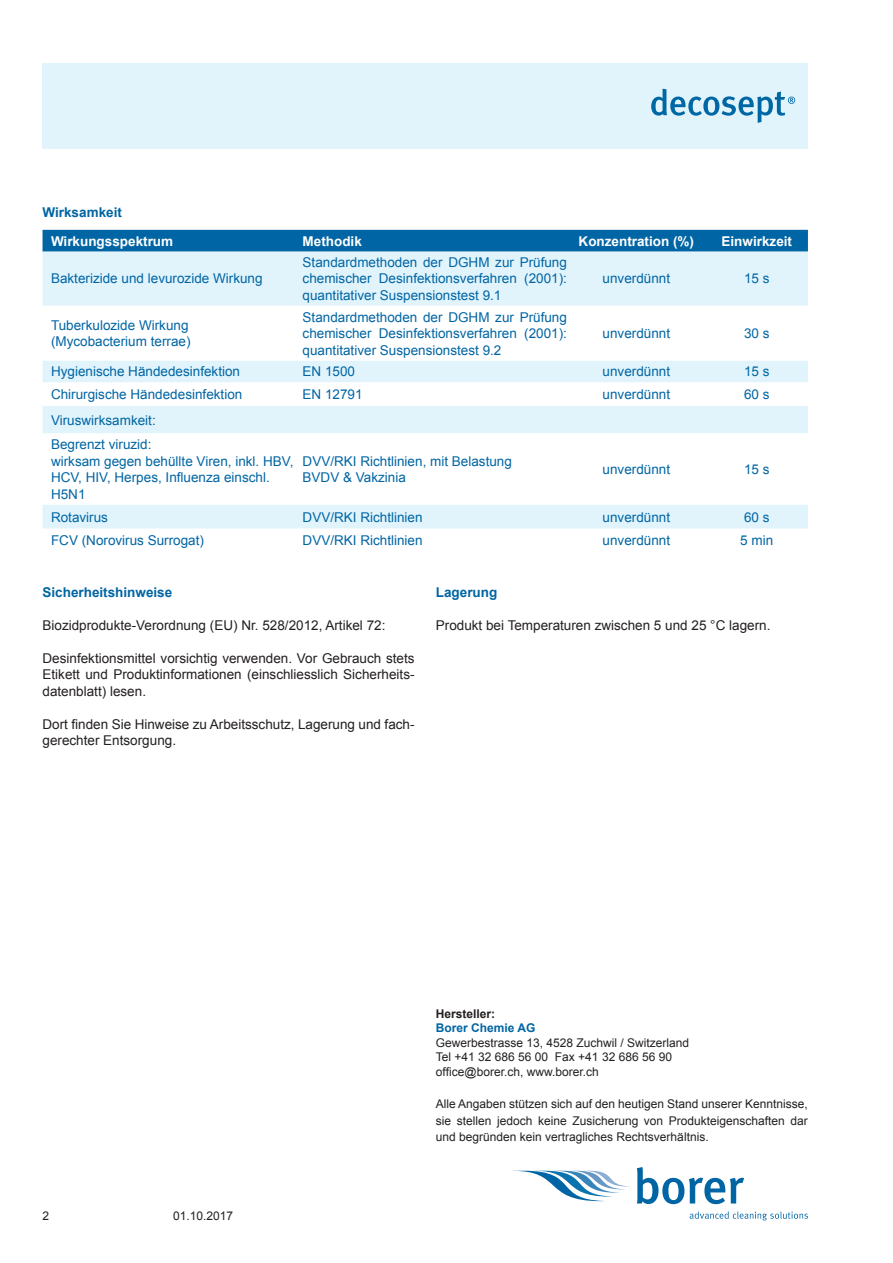
<style>
.page{position:relative;width:893px;height:1263px;background:#fff}
.page>*{position:absolute;margin:0;border:0;box-sizing:border-box;transform-origin:0 0}
.Tabelleninhalt{font:13.5px/16.5px "Arial";color:#0065a4}
.Text{font:13.5px/16.5px "Arial";color:#231f20;text-align:justify}
.Tabelleninhalt-2{font:700 13.5px "Arial";color:#fff}
.Kapitel-Überschrift{font:700 13.5px "Arial";color:#0065a4}
.Text-2{font:12px/14.4px "Arial";color:#231f20}
.t1{font:700 12px "Arial";color:#0065a4}
.t2{font:700 12px "Arial";color:#231f20}
.ProdBez_Folgeseite{font:12px "Arial";color:#231f20}
</style>
<div class="page">
<div style="left:43px;top:64px;width:765px;height:85px;background:#e1f4fc"></div>
<svg style="left:651px;top:89px;width:144px;height:34px"></svg>
<svg style="left:519px;top:1171px;width:111px;height:30px"></svg>
<svg style="left:637px;top:1167px;width:107px;height:37px"></svg>
<svg style="left:690px;top:1211px;width:118px;height:9px"></svg>
<div style="left:43px;top:230px;width:765px;height:22px;background:#0065a4"></div>
<div style="left:43px;top:252px;width:765px;height:54px;background:#e1f4fc"></div>
<svg style="left:43px;top:361px;width:765px;height:168px"></svg>
<svg style="left:43px;top:382px;width:765px;height:24px"></svg>
<div style="left:43px;top:505px;width:765px;height:23px;background:#e1f4fc"></div>
<svg style="left:742px;top:269px;width:31px;height:18px"></svg>
<p class="Kapitel-Überschrift" style="left:43px;top:203px;width:81px">Wirksamkeit</p>
<p class="Tabelleninhalt-2" style="left:51px;top:231px;width:124px">Wirkungsspektrum</p>
<p class="Tabelleninhalt-2" style="left:303px;top:231px;width:61px">Methodik</p>
<p class="Tabelleninhalt-2" style="left:579px;top:231px;width:117px">Konzentration (%)</p>
<p class="Tabelleninhalt-2" style="left:722px;top:231px;width:72px">Einwirkzeit</p>
<p class="Tabelleninhalt" style="left:51px;top:270px;width:213px">Bakterizide und levurozide Wirkung</p>
<p class="Tabelleninhalt" style="left:303px;top:254px;width:266px;text-align:justify">Standardmethoden der DGHM zur Prüfung chemischer Desinfektionsverfahren (2001): quantitativer Suspensionstest 9.1</p>
<p class="Tabelleninhalt" style="left:603px;top:270px;width:69px">unverdünnt</p>
<p class="Tabelleninhalt" style="left:744px;top:270px;width:27px">15 s</p>
<p class="Tabelleninhalt" style="left:51px;top:317px;width:141px">Tuberkulozide Wirkung (Mycobacterium terrae)</p>
<p class="Tabelleninhalt" style="left:303px;top:308px;width:266px;text-align:justify">Standardmethoden der DGHM zur Prüfung chemischer Desinfektionsverfahren (2001): quantitativer Suspensionstest 9.2</p>
<p class="Tabelleninhalt" style="left:603px;top:325px;width:69px">unverdünnt</p>
<p class="Tabelleninhalt" style="left:744px;top:325px;width:27px">30 s</p>
<p class="Tabelleninhalt" style="left:51px;top:363px;width:191px">Hygienische Händedesinfektion</p>
<p class="Tabelleninhalt" style="left:303px;top:363px;width:54px">EN 1500</p>
<p class="Tabelleninhalt" style="left:603px;top:363px;width:69px">unverdünnt</p>
<p class="Tabelleninhalt" style="left:744px;top:363px;width:27px">15 s</p>
<p class="Tabelleninhalt" style="left:51px;top:386px;width:193px">Chirurgische Händedesinfektion</p>
<p class="Tabelleninhalt" style="left:303px;top:386px;width:62px">EN 12791</p>
<p class="Tabelleninhalt" style="left:603px;top:386px;width:69px">unverdünnt</p>
<p class="Tabelleninhalt" style="left:744px;top:386px;width:27px">60 s</p>
<p class="Tabelleninhalt" style="left:51px;top:412px;width:106px">Viruswirksamkeit:</p>
<p class="Tabelleninhalt" style="left:51px;top:436px;width:244px">Begrenzt viruzid:<br>wirksam gegen behüllte Viren, inkl. HBV,<br>HCV, HIV, Herpes, Influenza einschl.<br>H5N1</p>
<p class="Tabelleninhalt" style="left:303px;top:453px;width:211px">DVV/RKI Richtlinien, mit Belastung<br>BVDV &amp; Vakzinia</p>
<p class="Tabelleninhalt" style="left:603px;top:461px;width:69px">unverdünnt</p>
<p class="Tabelleninhalt" style="left:744px;top:461px;width:27px">15 s</p>
<p class="Tabelleninhalt" style="left:51px;top:508px;width:59px">Rotavirus</p>
<p class="Tabelleninhalt" style="left:303px;top:508px;width:122px">DVV/RKI Richtlinien</p>
<p class="Tabelleninhalt" style="left:603px;top:508px;width:69px">unverdünnt</p>
<p class="Tabelleninhalt" style="left:744px;top:508px;width:27px">60 s</p>
<p class="Tabelleninhalt" style="left:51px;top:532px;width:155px">FCV (Norovirus Surrogat)</p>
<p class="Tabelleninhalt" style="left:303px;top:532px;width:122px">DVV/RKI Richtlinien</p>
<p class="Tabelleninhalt" style="left:603px;top:532px;width:69px">unverdünnt</p>
<p class="Tabelleninhalt" style="left:740px;top:532px;width:35px">5 min</p>
<p class="Kapitel-Überschrift" style="left:43px;top:582px;width:131px">Sicherheitshinweise</p>
<p class="Text" style="left:43px;top:616px;width:344px">Biozidprodukte-Verordnung (EU) Nr. 528/2012, Artikel 72:</p>
<p class="Text" style="left:43px;top:649px;width:374px">Desinfektionsmittel vorsichtig verwenden. Vor Gebrauch stets Etikett und Produktinformationen (einschliesslich Sicherheits&shy;datenblatt) lesen.</p>
<p class="Text" style="left:43px;top:715px;width:374px">Dort finden Sie Hinweise zu Arbeitsschutz, Lagerung und fach&shy;gerechter Entsorgung.</p>
<p class="Kapitel-Überschrift" style="left:436px;top:582px;width:63px">Lagerung</p>
<p class="Text" style="left:436px;top:616px;width:336px">Produkt bei Temperaturen zwischen 5 und 25 °C lagern.</p>
<p class="Text-2" style="left:43px;top:1209px;width:8px">2</p>
<p class="ProdBez_Folgeseite" style="left:173px;top:1208px;width:62px">01.10.2017</p>
<p class="t2" style="left:436px;top:1005px;width:61px">Hersteller:</p>
<p class="t1" style="left:436px;top:1020px;width:101px">Borer Chemie AG</p>
<p class="Text-2" style="left:436px;top:1035px;width:255px">Gewerbestrasse 13, 4528 Zuchwil / Switzerland<br>Tel +41 32 686 56 00 Fax +41 32 686 56 90 office@borer.ch, www.borer.ch</p>
<p class="Text-2" style="left:436px;top:1095px;width:374px;line-height:16.5px;text-align:justify">Alle Angaben stützen sich auf den heutigen Stand unserer Kenntnisse, sie stellen jedoch keine Zusicherung von Produkteigenschaften dar und begründen kein vertragliches Rechtsverhältnis.</p>
</div>
